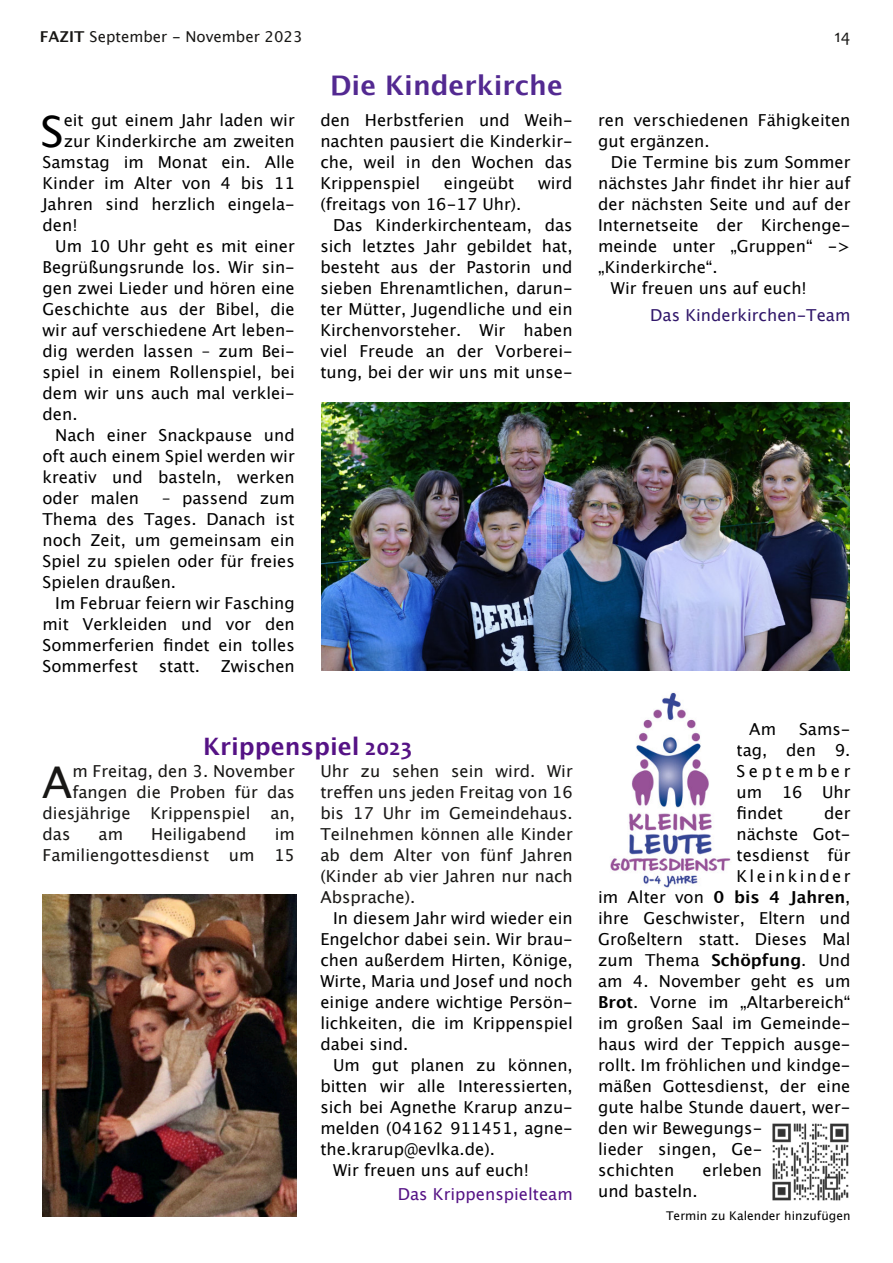
<style>
.page{position:relative;width:893px;height:1263px;background:#fff}
.page>*{position:absolute;margin:0;border:0;box-sizing:border-box;transform-origin:0 0}
.t1{font:43.8px "Lucida Grande";color:#181715}
.t2{font:43.2px "Lucida Grande";color:#000}
.t3{font:700 27px "Lucida Grande";color:#532991}
.t4{font:700 24px "Lucida Grande";color:#551285}
.t5{font:18px "Candara";color:#181715}
.t6{font:16.5px/21px "Lucida Grande";color:#000;text-align:justify}
.t7{font:16.5px/21px "Lucida Grande";color:#181715;text-align:right}
.t8{font:16.5px "Lucida Grande";color:#31176a}
.t9{font:16.5px "Lucida Grande";color:#551285}
.t10{font:16.5px "Lucida Grande";letter-spacing:.14em;color:#000}
.t11{font:15px "Lucida Grande";color:#181715}
.t12{font:12px "Lucida Grande";color:#000}
.s1{font-weight:700}
.s2{font-family:"Candara"}
</style>
<div class="page">
<img style="left:610px;top:692px;width:121px;height:197px">
<img style="left:321px;top:403px;width:528px;height:267px">
<img style="left:43px;top:894px;width:253px;height:322px">
<img style="left:772px;top:1123px;width:77px;height:78px">
<p class="t11" style="left:40px;top:30px;width:264px"><span class="s1">FAZIT</span> September - November 2023</p>
<p class="t5" style="left:835px;top:29px;width:17px">14</p>
<h2 class="t2" style="left:40px;top:113px;width:25px">S</h2>
<p class="t6" style="left:64px;top:111px;width:233px">eit gut einem Jahr laden wir</p>
<p class="t6" style="left:64px;top:132px;width:233px">zur Kinderkirche am zweiten</p>
<p class="t6" style="left:43px;top:153px;width:254px">Samstag im Monat ein. Alle</p>
<p class="t6" style="left:43px;top:174px;width:254px">Kinder im Alter von 4 bis 11</p>
<p class="t6" style="left:43px;top:195px;width:254px">Jahren sind herzlich eingela-</p>
<p class="t6" style="left:43px;top:216px;width:37px">den!</p>
<p class="t6" style="left:55px;top:237px;width:241px">Um 10 Uhr geht es mit einer</p>
<p class="t6" style="left:43px;top:258px;width:254px">Begrüßungsrunde los. Wir sin-</p>
<p class="t6" style="left:43px;top:279px;width:254px">gen zwei Lieder und hören eine</p>
<p class="t6" style="left:43px;top:300px;width:254px">Geschichte aus der Bibel, die</p>
<p class="t6" style="left:43px;top:321px;width:254px">wir auf verschiedene Art leben-</p>
<p class="t6" style="left:43px;top:342px;width:254px">dig werden lassen – zum Bei-</p>
<p class="t6" style="left:43px;top:363px;width:254px">spiel in einem Rollenspiel, bei</p>
<p class="t6" style="left:43px;top:384px;width:254px">dem wir uns auch mal verklei-</p>
<p class="t6" style="left:43px;top:405px;width:37px">den.</p>
<p class="t6" style="left:55px;top:426px;width:241px">Nach einer Snackpause und</p>
<p class="t6" style="left:43px;top:447px;width:254px">oft auch einem Spiel werden wir</p>
<p class="t6" style="left:43px;top:468px;width:254px">kreativ und basteln, werken</p>
<p class="t6" style="left:43px;top:489px;width:98px">oder malen</p>
<p class="t6" style="left:43px;top:489px;width:254px;text-indent:120px">– passend zum Thema des Tages. Danach ist noch Zeit, um gemeinsam ein Spiel zu spielen oder für freies Spielen draußen.</p>
<p class="t6" style="left:43px;top:594px;width:254px;text-indent:13px">Im Februar feiern wir Fasching mit Verkleiden und vor den Sommerferien findet ein tolles Sommerfest</p>
<p class="t6" style="left:159px;top:657px;width:43px">statt.</p>
<p class="t6" style="left:221px;top:657px;width:75px">Zwischen</p>
<h3 class="t3" style="left:330px;top:74px;width:234px">Die Kinderkirche</h3>
<p class="t6" style="left:320px;top:111px;width:254px">den Herbstferien und Weih&shy;nachten pausiert die Kinderkir&shy;che, weil in den Wochen das Krippenspiel</p>
<p class="t6" style="left:444px;top:174px;width:72px">eingeübt</p>
<p class="t6" style="left:538px;top:174px;width:36px">wird</p>
<p class="t6" style="left:320px;top:195px;width:202px">(freitags von 16-17 Uhr).</p>
<p class="t6" style="left:333px;top:216px;width:241px">Das Kinderkirchenteam, das</p>
<p class="t6" style="left:320px;top:237px;width:254px">sich letztes Jahr gebildet hat,</p>
<p class="t6" style="left:320px;top:258px;width:254px">besteht aus der Pastorin und</p>
<p class="t6" style="left:320px;top:279px;width:254px">sieben Ehrenamtlichen, darun-</p>
<p class="t6" style="left:320px;top:300px;width:254px">ter Mütter, Jugendliche und ein</p>
<p class="t6" style="left:320px;top:321px;width:254px">Kirchenvorsteher. Wir haben</p>
<p class="t6" style="left:320px;top:342px;width:254px">viel Freude an der Vorberei-</p>
<p class="t6" style="left:320px;top:363px;width:254px">tung, bei der wir uns mit unse-</p>
<h3 class="t4" style="left:203px;top:736px;width:210px">Krippenspiel <span class="s2">2023</span></h3>
<h1 class="t1" style="left:42px;top:764px;width:32px">A</h1>
<p class="t7" style="left:72px;top:762px;width:224px">m Freitag, den 3. November</p>
<p class="t7" style="left:72px;top:783px;width:224px">fangen die Proben für das</p>
<p class="t7" style="left:43px;top:804px;width:254px">diesjährige Krippenspiel an,</p>
<p class="t7" style="left:43px;top:825px;width:29px">das</p>
<p class="t7" style="left:99px;top:825px;width:26px">am</p>
<p class="t7" style="left:151px;top:825px;width:97px">Heiligabend</p>
<p class="t7" style="left:43px;top:825px;width:254px">im<br>Familiengottesdienst um 15</p>
<p class="t7" style="left:320px;top:762px;width:254px;text-align:justify">Uhr zu sehen sein wird. Wir treffen uns jeden Freitag von 16 bis 17 Uhr im Gemeindehaus.<br>Teilnehmen können alle Kinder ab dem Alter von fünf Jahren (Kinder ab vier Jahren nur nach Absprache).</p>
<p class="t6" style="left:320px;top:909px;width:254px;text-indent:13px">In diesem Jahr wird wieder ein Engelchor dabei sein. Wir brau&shy;chen außerdem Hirten, Könige, Wirte, Maria und Josef und noch einige andere wichtige Persön&shy;lichkeiten, die im Krippenspiel dabei sind.</p>
<p class="t6" style="left:333px;top:1056px;width:241px">Um gut planen zu können,</p>
<p class="t6" style="left:320px;top:1077px;width:254px">bitten wir alle Interessierten,</p>
<p class="t6" style="left:320px;top:1098px;width:254px">sich bei Agnethe Krarup anzu-</p>
<p class="t6" style="left:320px;top:1119px;width:254px">melden (04162 911451, agne-</p>
<p class="t6" style="left:320px;top:1140px;width:176px">the.krarup@evlka.de).</p>
<p class="t6" style="left:333px;top:1161px;width:197px">Wir freuen uns auf euch!</p>
<p class="t9" style="left:398px;top:1187px;width:177px">Das Krippenspielteam</p>
<p class="t6" style="left:598px;top:111px;width:254px">ren verschiedenen Fähigkeiten gut ergänzen.</p>
<p class="t6" style="left:611px;top:153px;width:241px">Die Termine bis zum Sommer</p>
<p class="t6" style="left:598px;top:174px;width:254px">nächstes Jahr findet ihr hier auf</p>
<p class="t6" style="left:598px;top:195px;width:254px">der nächsten Seite und auf der</p>
<p class="t6" style="left:598px;top:216px;width:254px">Internetseite der Kirchenge-</p>
<p class="t6" style="left:598px;top:237px;width:254px">meinde unter „Gruppen“ -&gt;</p>
<p class="t6" style="left:598px;top:258px;width:121px">„Kinderkirche“.</p>
<p class="t6" style="left:611px;top:279px;width:197px">Wir freuen uns auf euch!</p>
<p class="t8" style="left:650px;top:308px;width:202px">Das Kinderkirchen-Team</p>
<p class="t6" style="left:736px;top:720px;width:115px;text-indent:63px">Sams&shy;tag, den 9.<br>September um 16 Uhr findet</p>
<p class="t6" style="left:749px;top:720px;width:28px">Am</p>
<p class="t6" style="left:824px;top:804px;width:28px">der</p>
<p class="t6" style="left:736px;top:825px;width:115px">nächste Got-</p>
<p class="t6" style="left:736px;top:846px;width:115px">tesdienst für</p>
<p class="t10" style="left:736px;top:869px;width:115px">Kleinkinder</p>
<p class="t6" style="left:598px;top:888px;width:254px">im Alter von <span class="s1">0 bis 4 Jahren</span>,</p>
<p class="t6" style="left:598px;top:909px;width:254px">ihre Geschwister, Eltern und</p>
<p class="t6" style="left:598px;top:930px;width:254px">Großeltern statt. Dieses Mal</p>
<p class="t6" style="left:598px;top:951px;width:254px">zum Thema <span class="s1">Schöpfung</span>. Und</p>
<p class="t6" style="left:598px;top:972px;width:254px">am 4. November geht es um</p>
<p class="t6" style="left:598px;top:993px;width:254px"><span class="s1">Brot</span>. Vorne im „Altarbereich“</p>
<p class="t6" style="left:598px;top:1014px;width:254px">im großen Saal im Gemeinde-</p>
<p class="t6" style="left:598px;top:1035px;width:254px">haus wird der Teppich ausge-</p>
<p class="t6" style="left:598px;top:1056px;width:254px">rollt. Im fröhlichen und kindge-</p>
<p class="t6" style="left:598px;top:1077px;width:254px">mäßen Gottesdienst, der eine</p>
<p class="t6" style="left:598px;top:1098px;width:254px">gute halbe Stunde dauert, wer-</p>
<p class="t6" style="left:598px;top:1119px;width:166px">den wir Bewegungs-</p>
<p class="t6" style="left:598px;top:1140px;width:166px">lieder singen, Ge-</p>
<p class="t6" style="left:598px;top:1161px;width:78px">schichten</p>
<p class="t6" style="left:702px;top:1161px;width:61px">erleben</p>
<p class="t6" style="left:598px;top:1182px;width:101px">und basteln.</p>
<p class="t12" style="left:666px;top:1211px;width:186px">Termin zu Kalender hinzufügen</p>
</div>
